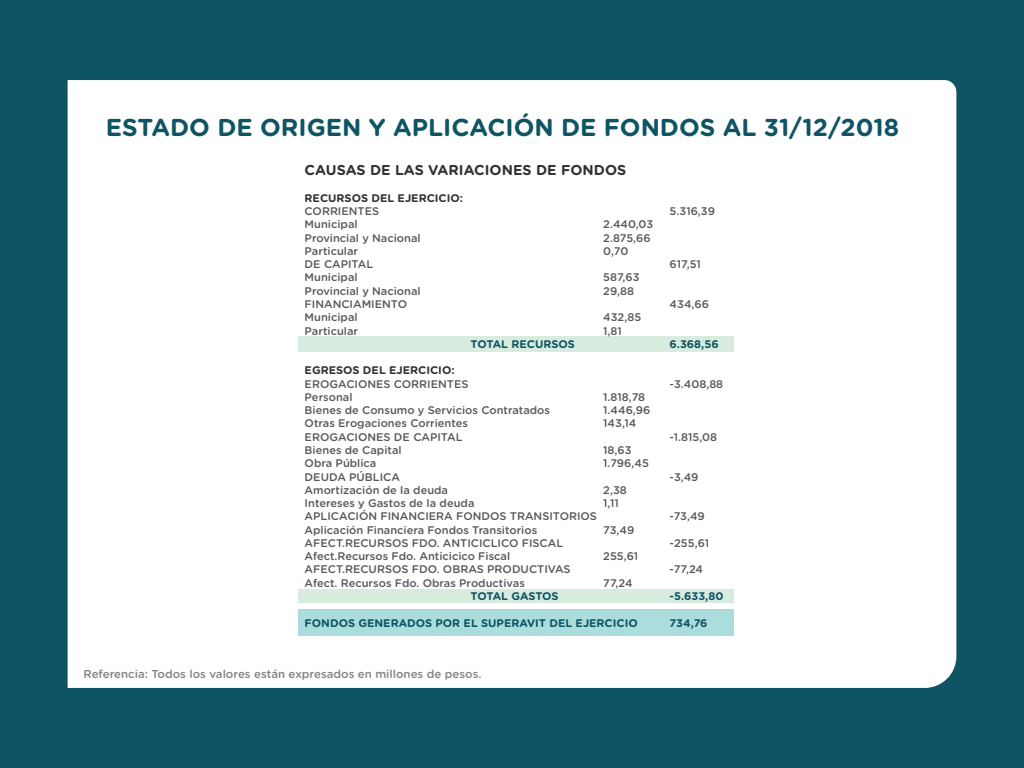
<style>
.page{position:relative;width:1024px;height:768px;background:#0f5464}
.page>*{position:absolute;margin:0;border:0;box-sizing:border-box;transform-origin:0 0}
.t1{font:700 24.4px "Gotham Rounded";color:#0f5464}
.t2{font:700 14.3px "Gotham Rounded";color:#323235}
.t3{font:500 11.5px "Gotham Rounded";color:#808285}
.t4{font:500 11.1px "Gotham Rounded";color:#57585a}
.t5{font:700 11.1px "Gotham Rounded";color:#0f5464}
.t6{font:700 11.1px "Gotham Rounded";color:#323235}
</style>
<div class="page">
<div style="left:68px;top:80px;width:888px;height:608px;background:#fff"></div>
<div style="left:298px;top:609px;width:436px;height:26px;background:#acdddd"></div>
<div style="left:298px;top:589px;width:436px;height:14px;background:#d7ecde"></div>
<div style="left:298px;top:336px;width:436px;height:15px;background:#d7ecde"></div>
<h1 class="t1" style="left:106px;top:109px;width:795px">ESTADO DE ORIGEN Y APLICACIÓN DE FONDOS AL 31/12/2018</h1>
<p class="t2" style="left:305px;top:160px;width:323px">CAUSAS DE LAS VARIACIONES DE FONDOS</p>
<p class="t6" style="left:305px;top:190px;width:160px">RECURSOS DEL EJERCICIO:</p>
<p class="t4" style="left:305px;top:203px;width:76px">CORRIENTES</p>
<p class="t4" style="left:670px;top:203px;width:47px">5.316,39</p>
<p class="t4" style="left:305px;top:217px;width:55px">Municipal</p>
<p class="t4" style="left:603px;top:217px;width:52px">2.440,03</p>
<p class="t4" style="left:305px;top:230px;width:118px">Provincial y Nacional</p>
<p class="t4" style="left:603px;top:230px;width:49px">2.875,66</p>
<p class="t4" style="left:305px;top:243px;width:55px">Particular</p>
<p class="t4" style="left:603px;top:243px;width:27px">0,70</p>
<p class="t4" style="left:305px;top:256px;width:70px">DE CAPITAL</p>
<p class="t4" style="left:670px;top:256px;width:33px">617,51</p>
<p class="t4" style="left:305px;top:270px;width:55px">Municipal</p>
<p class="t4" style="left:603px;top:270px;width:38px">587,63</p>
<p class="t4" style="left:305px;top:283px;width:118px">Provincial y Nacional</p>
<p class="t4" style="left:603px;top:283px;width:32px">29,88</p>
<p class="t4" style="left:305px;top:296px;width:104px">FINANCIAMIENTO</p>
<p class="t4" style="left:670px;top:296px;width:41px">434,66</p>
<p class="t4" style="left:305px;top:309px;width:55px">Municipal</p>
<p class="t4" style="left:603px;top:309px;width:39px">432,85</p>
<p class="t4" style="left:305px;top:323px;width:55px">Particular</p>
<p class="t4" style="left:603px;top:323px;width:20px">1,81</p>
<p class="t5" style="left:471px;top:336px;width:106px">TOTAL RECURSOS</p>
<p class="t5" style="left:670px;top:336px;width:51px">6.368,56</p>
<p class="t6" style="left:305px;top:362px;width:152px">EGRESOS DEL EJERCICIO:</p>
<p class="t4" style="left:305px;top:376px;width:165px">EROGACIONES CORRIENTES</p>
<p class="t4" style="left:670px;top:376px;width:55px">-3.408,88</p>
<p class="t4" style="left:305px;top:389px;width:49px">Personal</p>
<p class="t4" style="left:603px;top:389px;width:44px">1.818,78</p>
<p class="t4" style="left:305px;top:402px;width:247px">Bienes de Consumo y Servicios Contratados</p>
<p class="t4" style="left:603px;top:402px;width:49px">1.446,96</p>
<p class="t4" style="left:305px;top:416px;width:165px">Otras Erogaciones Corrientes</p>
<p class="t4" style="left:603px;top:416px;width:35px">143,14</p>
<p class="t4" style="left:305px;top:429px;width:159px">EROGACIONES DE CAPITAL</p>
<p class="t4" style="left:670px;top:429px;width:49px">-1.815,08</p>
<p class="t4" style="left:305px;top:442px;width:99px">Bienes de Capital</p>
<p class="t4" style="left:603px;top:442px;width:30px">18,63</p>
<p class="t4" style="left:305px;top:455px;width:73px">Obra Pública</p>
<p class="t4" style="left:603px;top:455px;width:47px">1.796,45</p>
<p class="t4" style="left:305px;top:469px;width:97px">DEUDA PÚBLICA</p>
<p class="t4" style="left:670px;top:469px;width:30px">-3,49</p>
<p class="t4" style="left:305px;top:482px;width:145px">Amortización de la deuda</p>
<p class="t4" style="left:603px;top:482px;width:25px">2,38</p>
<p class="t4" style="left:305px;top:495px;width:171px">Intereses y Gastos de la deuda</p>
<p class="t4" style="left:603px;top:495px;width:17px">1,11</p>
<p class="t4" style="left:305px;top:508px;width:294px">APLICACIÓN FINANCIERA FONDOS TRANSITORIOS</p>
<p class="t4" style="left:670px;top:508px;width:37px">-73,49</p>
<p class="t4" style="left:305px;top:522px;width:234px">Aplicación Financiera Fondos Transitorios</p>
<p class="t4" style="left:603px;top:522px;width:33px">73,49</p>
<p class="t4" style="left:305px;top:535px;width:260px">AFECT.RECURSOS FDO. ANTICICLICO FISCAL</p>
<p class="t4" style="left:670px;top:535px;width:41px">-255,61</p>
<p class="t4" style="left:305px;top:548px;width:207px">Afect.Recursos Fdo. Anticicico Fiscal</p>
<p class="t4" style="left:603px;top:548px;width:37px">255,61</p>
<p class="t4" style="left:305px;top:562px;width:267px">AFECT.RECURSOS FDO. OBRAS PRODUCTIVAS</p>
<p class="t4" style="left:670px;top:562px;width:35px">-77,24</p>
<p class="t4" style="left:305px;top:575px;width:222px">Afect. Recursos Fdo. Obras Productivas</p>
<p class="t4" style="left:603px;top:575px;width:31px">77,24</p>
<p class="t5" style="left:471px;top:588px;width:90px">TOTAL GASTOS</p>
<p class="t5" style="left:670px;top:588px;width:55px">-5.633,80</p>
<p class="t5" style="left:305px;top:614px;width:335px">FONDOS GENERADOS POR EL SUPERAVIT DEL EJERCICIO</p>
<p class="t5" style="left:670px;top:614px;width:40px">734,76</p>
<p class="t3" style="left:84px;top:665px;width:399px">Referencia: Todos los valores están expresados en millones de pesos.</p>
</div>
